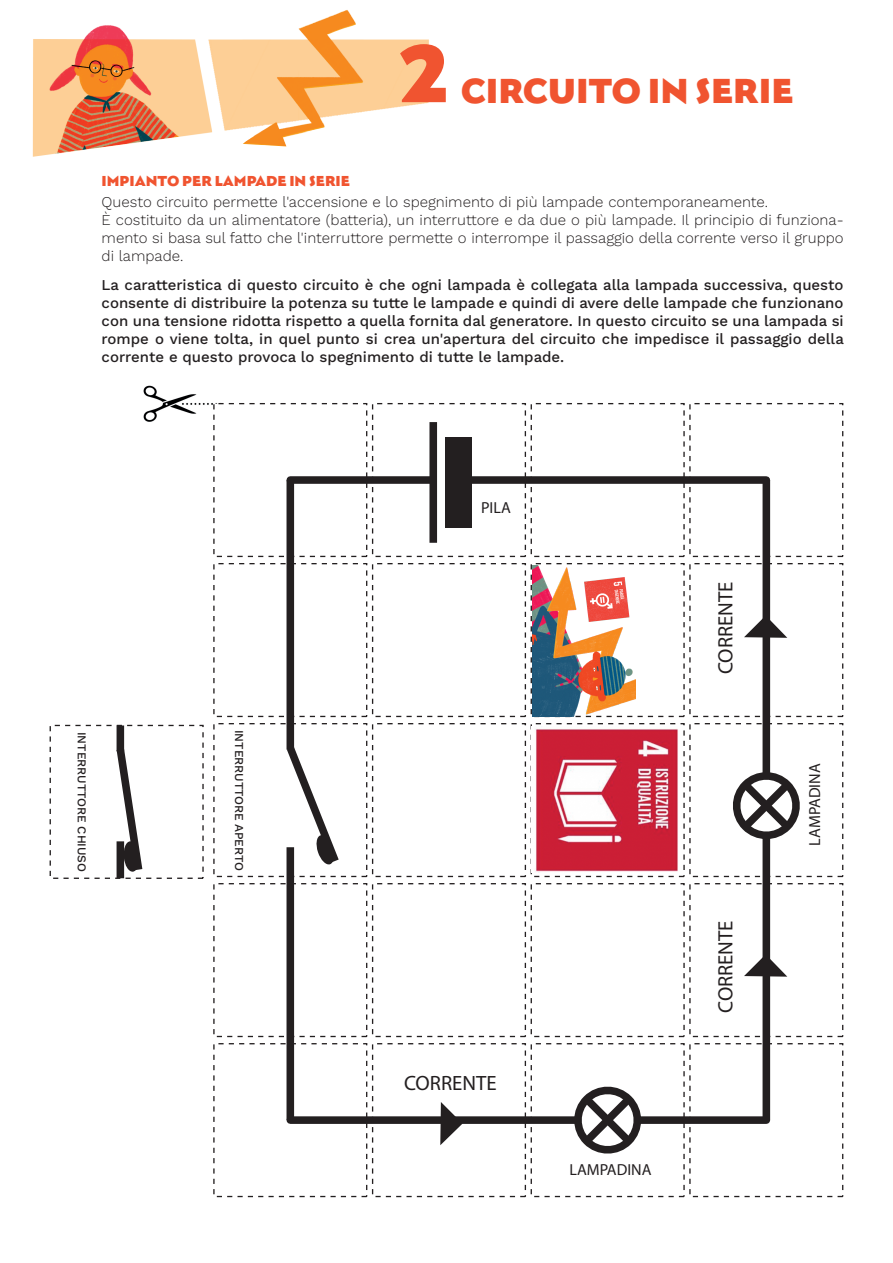
<style>
.page{position:relative;width:893px;height:1263px;background:#fff}
.page>*{position:absolute;margin:0;border:0;box-sizing:border-box;transform-origin:0 0}
.t1{font:84px "Ahoj";color:#f05430}
.t2{font:36px "Ahoj";color:#f05430}
.t3{font:20.7px "Myriad Pro";color:#231f20}
.t4{font:16.05px "Myriad Pro";color:#231f20}
.t5{font:500 15px/18px "Work Sans";color:#231f20;text-align:justify}
.t6{font:300 15px/18px "Work Sans";color:#231f20}
.t7{font:15px "Ahoj";color:#f05430}
.t8{font:500 12px "Work Sans";letter-spacing:-.005em;color:#231f20}
</style>
<div class="page">
<img style="left:143px;top:385px;width:78px;height:37px">
<div style="left:213px;top:403px;width:154px;height:154px;background:#fff;border:1px dashed #231f20"></div>
<div style="left:372px;top:403px;width:154px;height:154px;background:#fff;border:1px dashed #231f20"></div>
<div style="left:531px;top:403px;width:154px;height:154px;background:#fff;border:1px dashed #231f20"></div>
<div style="left:689px;top:403px;width:154px;height:154px;background:#fff;border:1px dashed #231f20"></div>
<div style="left:213px;top:563px;width:154px;height:154px;background:#fff;border:1px dashed #231f20"></div>
<div style="left:372px;top:563px;width:154px;height:154px;background:#fff;border:1px dashed #231f20"></div>
<div style="left:531px;top:563px;width:154px;height:154px;background:#fff;border:1px dashed #231f20"></div>
<div style="left:689px;top:563px;width:154px;height:154px;background:#fff;border:1px dashed #231f20"></div>
<div style="left:213px;top:723px;width:154px;height:154px;background:#fff;border:1px dashed #231f20"></div>
<div style="left:372px;top:723px;width:154px;height:154px;background:#fff;border:1px dashed #231f20"></div>
<div style="left:531px;top:723px;width:154px;height:154px;background:#fff;border:1px dashed #231f20"></div>
<div style="left:689px;top:723px;width:154px;height:154px;background:#fff;border:1px dashed #231f20"></div>
<div style="left:213px;top:883px;width:154px;height:154px;background:#fff;border:1px dashed #231f20"></div>
<div style="left:372px;top:883px;width:154px;height:154px;background:#fff;border:1px dashed #231f20"></div>
<div style="left:531px;top:883px;width:154px;height:154px;background:#fff;border:1px dashed #231f20"></div>
<div style="left:689px;top:883px;width:154px;height:154px;background:#fff;border:1px dashed #231f20"></div>
<div style="left:213px;top:1043px;width:154px;height:154px;background:#fff;border:1px dashed #231f20"></div>
<div style="left:372px;top:1043px;width:154px;height:154px;background:#fff;border:1px dashed #231f20"></div>
<div style="left:531px;top:1043px;width:154px;height:154px;background:#fff;border:1px dashed #231f20"></div>
<div style="left:689px;top:1043px;width:154px;height:154px;background:#fff;border:1px dashed #231f20"></div>
<div style="left:287px;top:480px;width:7px;height:269px;background:#231f20"></div>
<div style="left:290px;top:1116px;width:285px;height:8px;background:#231f20"></div>
<div style="left:287px;top:847px;width:7px;height:273px;background:#231f20"></div>
<svg style="left:286px;top:738px;width:53px;height:133px"></svg>
<svg style="left:564px;top:1086px;width:76px;height:68px"></svg>
<div style="left:429px;top:422px;width:8px;height:121px;background:#231f20"></div>
<div style="left:445px;top:437px;width:27px;height:91px;background:#231f20"></div>
<div style="left:290px;top:476px;width:141px;height:8px;background:#231f20"></div>
<div style="left:472px;top:476px;width:294px;height:8px;background:#231f20"></div>
<div style="left:762px;top:480px;width:8px;height:296px;background:#231f20"></div>
<div style="left:638px;top:1116px;width:128px;height:8px;background:#231f20"></div>
<svg style="left:733px;top:762px;width:66px;height:87px"></svg>
<div style="left:762px;top:836px;width:8px;height:284px;background:#231f20"></div>
<svg style="left:440px;top:1102px;width:22px;height:43px"></svg>
<svg style="left:744px;top:954px;width:43px;height:23px"></svg>
<svg style="left:744px;top:615px;width:43px;height:23px"></svg>
<div style="left:50px;top:725px;width:154px;height:154px;background:#fff;border:1px dashed #231f20"></div>
<div style="left:117px;top:725px;width:7px;height:26px;background:#231f20"></div>
<svg style="left:112px;top:741px;width:35px;height:137px"></svg>
<img style="left:533px;top:565px;width:103px;height:152px">
<img style="left:532px;top:727px;width:146px;height:145px">
<img style="left:32px;top:10px;width:397px;height:147px">
<h1 class="t1" style="left:398px;top:21px;width:53px">2</h1>
<h2 class="t2" style="left:461px;top:68px;width:334px">CIRCUITO IN SERIE</h2>
<p class="t7" style="left:102px;top:172px;width:250px">IMPIANTO PER LAMPADE IN SERIE</p>
<p class="t6" style="left:102px;top:193px;width:744px">Questo circuito permette l'accensione e lo spegnimento di più lampade contemporaneamente.<br>È costituito da un alimentatore (batteria), un interruttore e da due o più lampade. Il principio di funziona&shy;mento si basa sul fatto che l'interruttore permette o interrompe il passaggio della corrente verso il gruppo di lampade.</p>
<p class="t5" style="left:102px;top:275px;width:744px">La caratteristica di questo circuito è che ogni lampada è collegata alla lampada successiva, questo consente di distribuire la potenza su tutte le lampade e quindi di avere delle lampade che funzionano con una tensione ridotta rispetto a quella fornita dal generatore. In questo circuito se una lampada si rompe o viene tolta, in quel punto si crea un'apertura del circuito che impedisce il passaggio della corrente e questo provoca lo spegnimento di tutte le lampade.</p>
<p class="t8" style="left:91px;top:732px;width:142px;rotate:90deg">INTERRUTTORE CHIUSO</p>
<p class="t8" style="left:248px;top:730px;width:143px;rotate:90deg">INTERRUTTORE APERTO</p>
<p class="t4" style="left:481px;top:497px;width:31px">PILA</p>
<h3 class="t3" style="left:713px;top:674px;width:94px;rotate:-90deg">CORRENTE</h3>
<h3 class="t3" style="left:404px;top:1071px;width:94px">CORRENTE</h3>
<p class="t4" style="left:569px;top:1159px;width:83px">LAMPADINA</p>
<h3 class="t3" style="left:713px;top:1013px;width:94px;rotate:-90deg">CORRENTE</h3>
<p class="t4" style="left:805px;top:845px;width:83px;rotate:-90deg">LAMPADINA</p>
</div>
